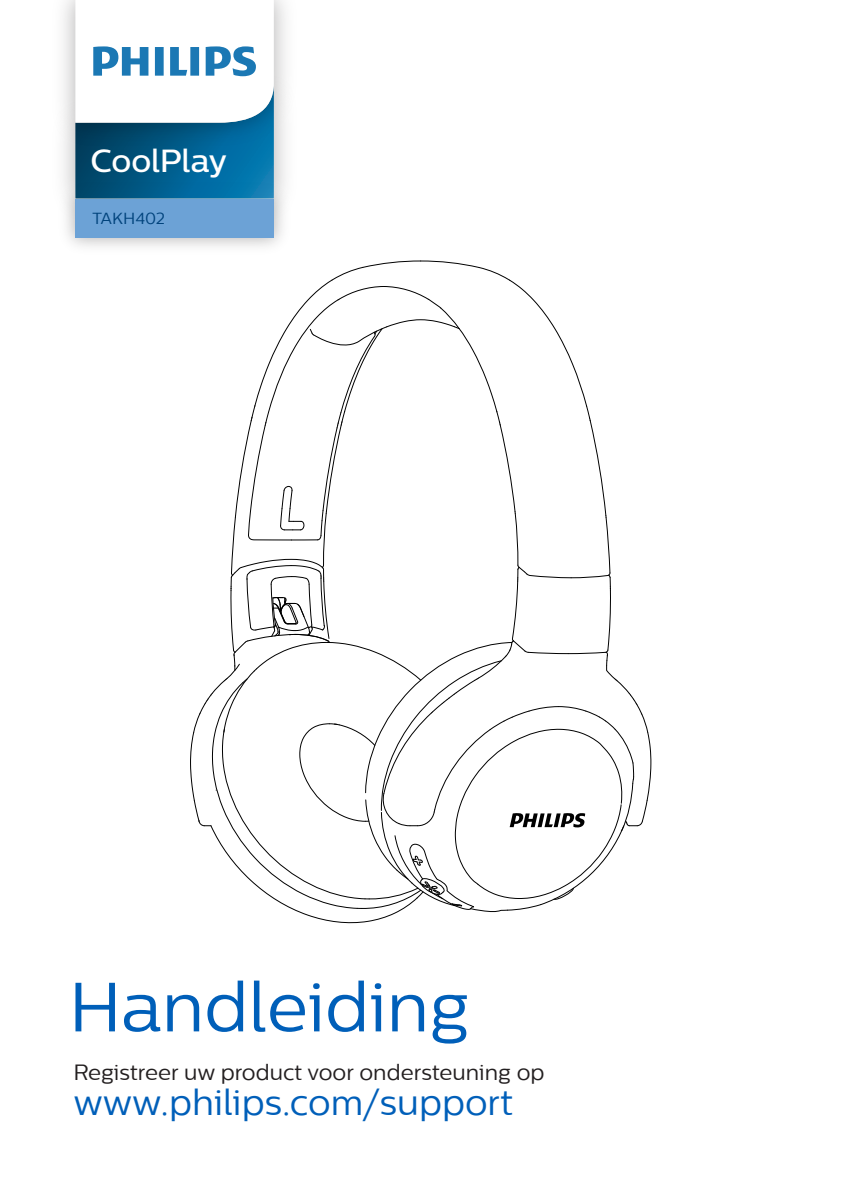
<style>
.page{position:relative;width:842px;height:1191px;background:#fff}
.page>*{position:absolute;margin:0;border:0;box-sizing:border-box;transform-origin:0 0}
.t1{font:69.4px "Centrale Sans";color:#005fb9}
.t2{font:36px "Centrale Sans";color:#005fb9}
.t3{font:500 32px "Centrale Sans";letter-spacing:-.01em;color:#fff}
.t4{font:22px "Centrale Sans";color:#231f20}
.t5{font:16px "Centrale Sans";color:#01437c}
</style>
<div class="page">
<svg style="left:75px;top:0;width:199px;height:176px"></svg>
<img style="left:57px;top:176px;width:235px;height:71px">
<div style="left:75px;top:198px;width:199px;height:40px;background:#6ca2d6"></div>
<svg style="left:190px;top:260px;width:462px;height:664px"></svg>
<h3 class="t3" style="left:91px;top:142px;width:138px">CoolPlay</h3>
<p class="t5" style="left:92px;top:209px;width:74px">TAKH402</p>
<h1 class="t1" style="left:69px;top:967px;width:402px">Handleiding</h1>
<p class="t4" style="left:73px;top:1059px;width:473px">Registreer uw product voor ondersteuning op</p>
<h2 class="t2" style="left:73px;top:1082px;width:441px">www.philips.com/support</h2>
</div>
